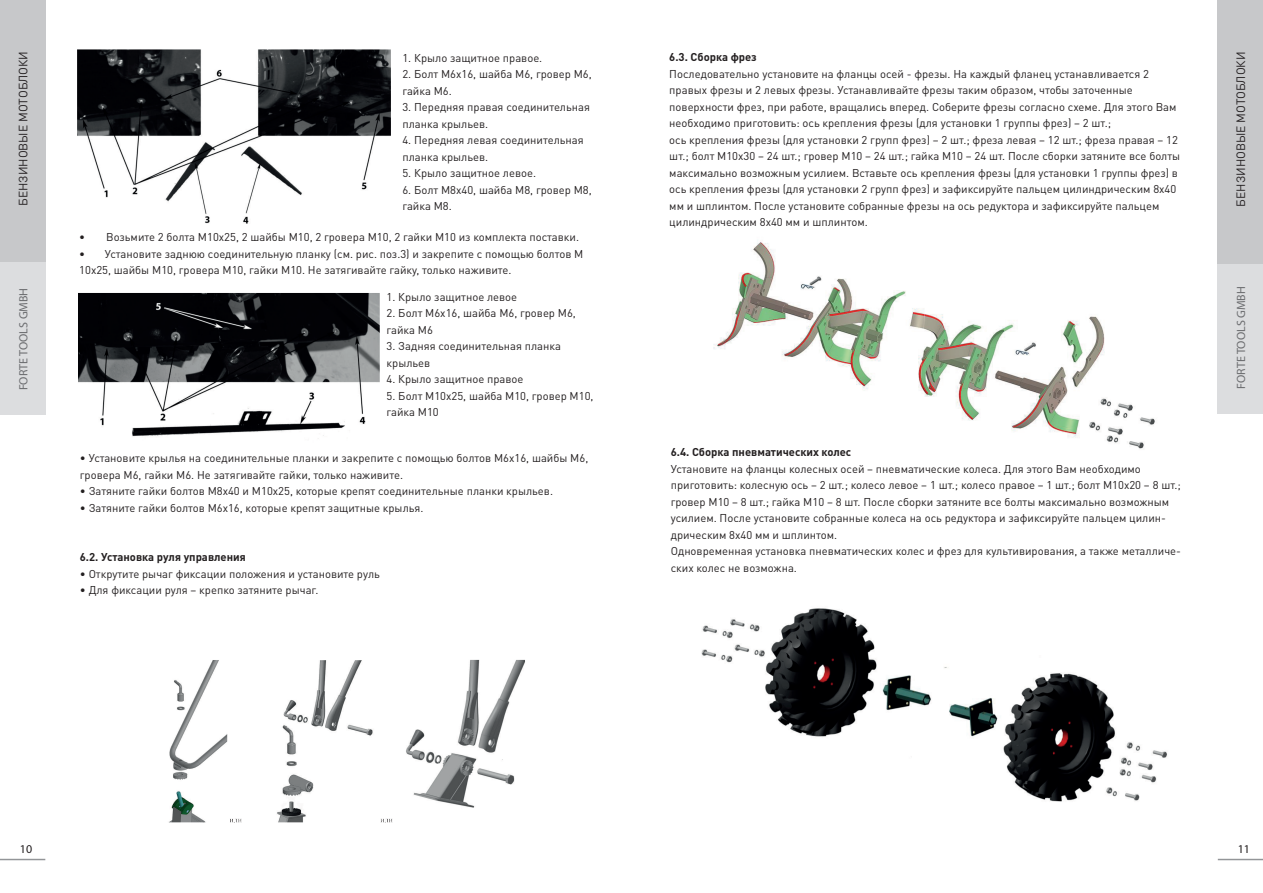
<style>
.page{position:relative;width:1263px;height:893px;background:#fff}
.page>*{position:absolute;margin:0;border:0;box-sizing:border-box;transform-origin:0 0}
.t1{font:12px "DIN Pro";color:#231f20}
.t2{font:300 12px "DIN Pro";color:#6c6d70}
.t3{font:300 12px "DIN Pro";color:#231f20}
.t4{font:11.25px/16.5px "DIN Pro";color:#231f20}
.t5{font:700 11.25px "DIN Pro";color:#231f20}
</style>
<div class="page">
<div style="left:1218px;top:1px;width:45px;height:412px;background:#dcdddf"></div>
<div style="left:1218px;top:1px;width:45px;height:263px;background:#c7c8ca"></div>
<div style="left:0;top:1px;width:45px;height:414px;background:#dcdddf"></div>
<div style="left:0;top:1px;width:45px;height:261px;background:#c7c8ca"></div>
<hr style="left:0;top:859px;width:45px;height:1px;background:#939598">
<hr style="left:1218px;top:859px;width:45px;height:1px;background:#939598">
<img style="left:77px;top:49px;width:314px;height:175px">
<img style="left:78px;top:293px;width:302px;height:144px">
<img style="left:169px;top:659px;width:356px;height:164px">
<img style="left:713px;top:242px;width:442px;height:207px">
<img style="left:701px;top:608px;width:466px;height:194px">
<p class="t1" style="left:15px;top:206px;width:157px;rotate:-90deg">БЕНЗИНОВЫЕ МОТОБЛОКИ</p>
<p class="t4" style="left:402px;top:49px;width:141px">1. Крыло защитное правое.</p>
<p class="t4" style="left:402px;top:66px;width:191px">2. Болт М6х16, шайба М6, гровер М6, гайка М6.</p>
<p class="t4" style="left:402px;top:99px;width:189px">3. Передняя правая соединительная планка крыльев.</p>
<p class="t4" style="left:402px;top:132px;width:183px">4. Передняя левая соединительная планка крыльев.</p>
<p class="t4" style="left:402px;top:165px;width:135px">5. Крыло защитное левое.</p>
<p class="t4" style="left:402px;top:181px;width:191px">6. Болт М8х40, шайба М8, гровер М8, гайка М8.</p>
<p class="t4" style="left:79px;top:228px;width:501px">• Возьмите 2 болта М10х25, 2 шайбы М10, 2 гровера М10, 2 гайки М10 из комплекта поставки.</p>
<p class="t4" style="left:79px;top:245px;width:506px">• Установите заднюю соединительную планку (см. рис. поз.3) и закрепите с помощью болтов М<br>10х25, шайбы М10, гровера М10, гайки М10. Не затягивайте гайку, только наживите.</p>
<p class="t5" style="left:669px;top:49px;width:89px">6.3. Сборка фрез</p>
<p class="t4" style="left:669px;top:65px;width:512px">Последовательно установите на фланцы осей - фрезы. На каждый фланец устанавливается 2 правых фрезы и 2 левых фрезы. Устанавливайте фрезы таким образом, чтобы заточенные поверхности фрез, при работе, вращались вперед. Соберите фрезы согласно схеме. Для этого Вам необходимо приготовить: ось крепления фрезы (для установки 1 группы фрез) – 2 шт.;<br>ось крепления фрезы (для установки 2 групп фрез) – 2 шт.; фреза левая – 12 шт.; фреза правая – 12 шт.; болт М10х30 – 24 шт.; гровер М10 – 24 шт.; гайка М10 – 24 шт. После сборки затяните все болты максимально возможным усилием. Вставьте ось крепления фрезы (для установки 1 группы фрез) в ось крепления фрезы (для установки 2 групп фрез) и зафиксируйте пальцем цилиндрическим 8х40 мм и шплинтом. После установите собранные фрезы на ось редуктора и зафиксируйте пальцем цилиндрическим 8х40 мм и шплинтом.</p>
<p class="t1" style="left:1232px;top:207px;width:157px;rotate:-90deg">БЕНЗИНОВЫЕ МОТОБЛОКИ</p>
<p class="t2" style="left:16px;top:390px;width:104px;rotate:-90deg">FORTE TOOLS GMBH</p>
<p class="t2" style="left:1234px;top:389px;width:104px;rotate:-90deg">FORTE TOOLS GMBH</p>
<p class="t4" style="left:387px;top:288px;width:132px">1. Крыло защитное левое</p>
<p class="t4" style="left:387px;top:304px;width:191px">2. Болт М6х16, шайба М6, гровер М6, гайка М6</p>
<p class="t4" style="left:387px;top:337px;width:176px">3. Задняя соединительная планка крыльев</p>
<p class="t4" style="left:387px;top:370px;width:138px">4. Крыло защитное правое</p>
<p class="t4" style="left:387px;top:387px;width:208px">5. Болт М10х25, шайба М10, гровер М10, гайка М10</p>
<p class="t4" style="left:80px;top:450px;width:510px">• Установите крылья на соединительные планки и закрепите с помощью болтов М6х16, шайбы М6, гровера М6, гайки М6. Не затягивайте гайки, только наживите.</p>
<p class="t4" style="left:80px;top:483px;width:475px">• Затяните гайки болтов М8х40 и М10х25, которые крепят соединительные планки крыльев.</p>
<p class="t4" style="left:80px;top:499px;width:345px">• Затяните гайки болтов М6х16, которые крепят защитные крылья.</p>
<p class="t5" style="left:80px;top:550px;width:167px">6.2. Установка руля управления</p>
<p class="t4" style="left:80px;top:565px;width:301px">• Открутите рычаг фиксации положения и установите руль</p>
<p class="t4" style="left:80px;top:582px;width:240px">• Для фиксации руля – крепко затяните рычаг.</p>
<p class="t5" style="left:671px;top:445px;width:182px">6.4. Сборка пневматических колес</p>
<p class="t4" style="left:671px;top:460px;width:512px">Установите на фланцы колесных осей – пневматические колеса. Для этого Вам необходимо приготовить: колесную ось – 2 шт.; колесо левое – 1 шт.; колесо правое – 1 шт.; болт М10х20 – 8 шт.; гровер М10 – 8 шт.; гайка М10 – 8 шт. После сборки затяните все болты максимально возможным усилием. После установите собранные колеса на ось редуктора и зафиксируйте пальцем цилин&shy;дрическим 8х40 мм и шплинтом.<br>Одновременная установка пневматических колес и фрез для культивирования, а также металличе&shy;ских колес не возможна.</p>
<p class="t3" style="left:20px;top:841px;width:14px">10</p>
<p class="t3" style="left:1238px;top:841px;width:14px">11</p>
</div>
